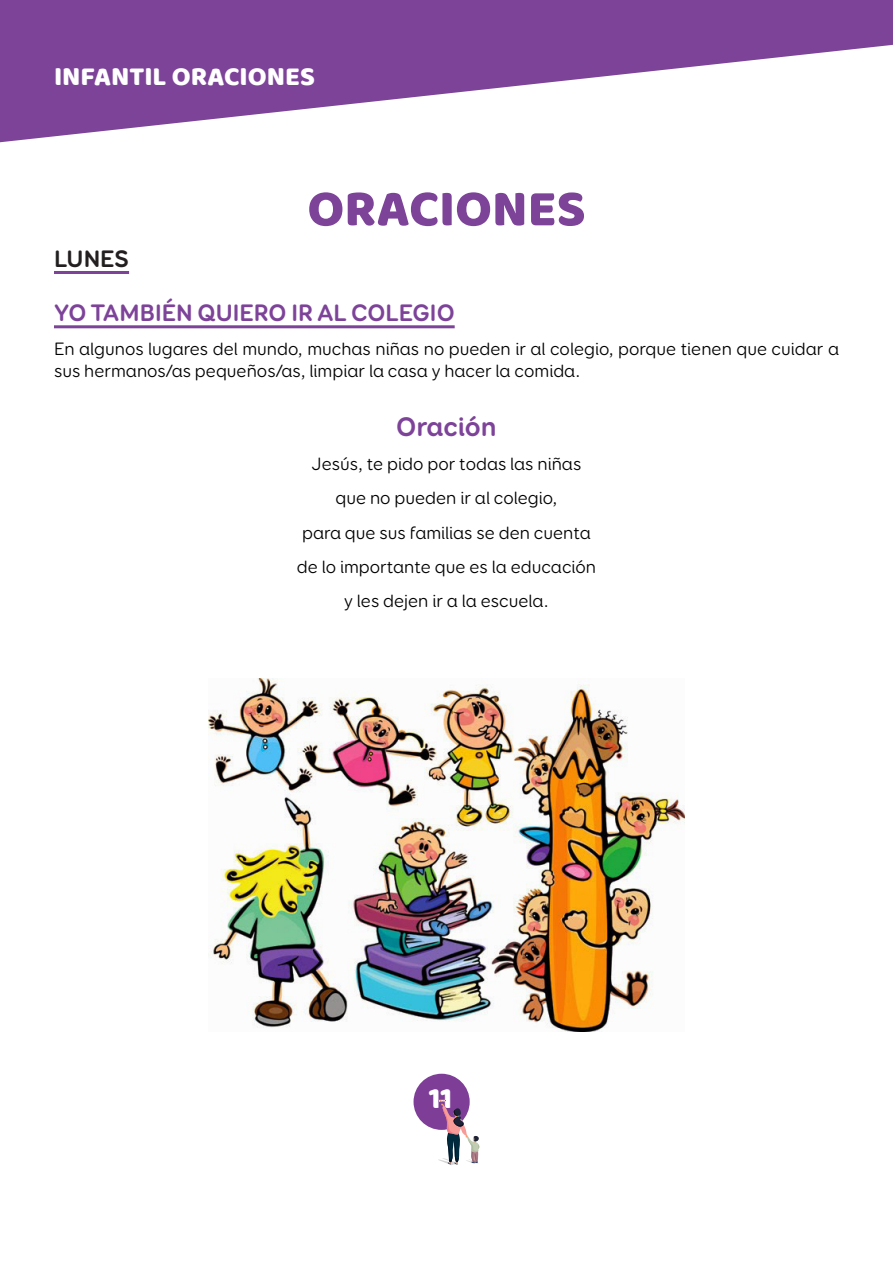
<style>
.page{position:relative;width:893px;height:1263px;background:#fff}
.page>*{position:absolute;margin:0;border:0;box-sizing:border-box;transform-origin:0 0}
.Titulo_pagina_2{font:52.5px "Baloo";color:#7d4399}
.t1{font:30px "Baloo";color:#fff}
.t2{font:27px "Baloo";color:#fff}
.titulo_oracion{font:700 27px "Booster Next FY";color:#7d4399}
.subtitulo_A_activida{font:700 24px "Booster Next FY";color:#7d4399}
.subtitulo_A_activida-2{font:700 24px "Booster Next FY";color:#231f20}
.parrafo_oracion{font:18px/21.6px "Booster Next FY";color:#000}
</style>
<div class="page">
<svg style="left:0;top:0;width:893px;height:143px;fill:#7d4399"></svg>
<div style="left:414px;top:1074px;width:56px;height:56px;background:#7e3e98;border-radius:50%"></div>
<svg style="left:438px;top:1100px;width:42px;height:65px"></svg>
<hr style="left:54px;top:271px;width:75px;height:3px;background:#7d4399">
<hr style="left:54px;top:325px;width:401px;height:3px;background:#7d4399">
<img style="left:209px;top:678px;width:475px;height:353px">
<h3 class="t2" style="left:54px;top:59px;width:262px">INFANTIL ORACIONES</h3>
<p class="Titulo_pagina_2" style="left:307px;top:176px;width:280px">ORACIONES</p>
<p class="subtitulo_A_activida-2" style="left:54px;top:243px;width:77px">LUNES</p>
<p class="subtitulo_A_activida" style="left:54px;top:298px;width:402px">YO TAMBIÉN QUIERO IR AL COLEGIO</p>
<p class="parrafo_oracion" style="left:54px;top:338px;width:786px">En algunos lugares del mundo, muchas niñas no pueden ir al colegio, porque tienen que cuidar a sus hermanos/as pequeños/as, limpiar la casa y hacer la comida.</p>
<p class="titulo_oracion" style="left:396px;top:409px;width:102px">Oración</p>
<p class="parrafo_oracion" style="left:312px;top:453px;width:271px">Jesús, te pido por todas las niñas</p>
<p class="parrafo_oracion" style="left:335px;top:487px;width:224px">que no pueden ir al colegio,</p>
<p class="parrafo_oracion" style="left:302px;top:522px;width:290px">para que sus familias se den cuenta</p>
<p class="parrafo_oracion" style="left:297px;top:556px;width:301px">de lo importante que es la educación</p>
<p class="parrafo_oracion" style="left:344px;top:590px;width:206px">y les dejen ir a la escuela.</p>
<h2 class="t1" style="left:429px;top:1080px;width:25px">11</h2>
</div>
